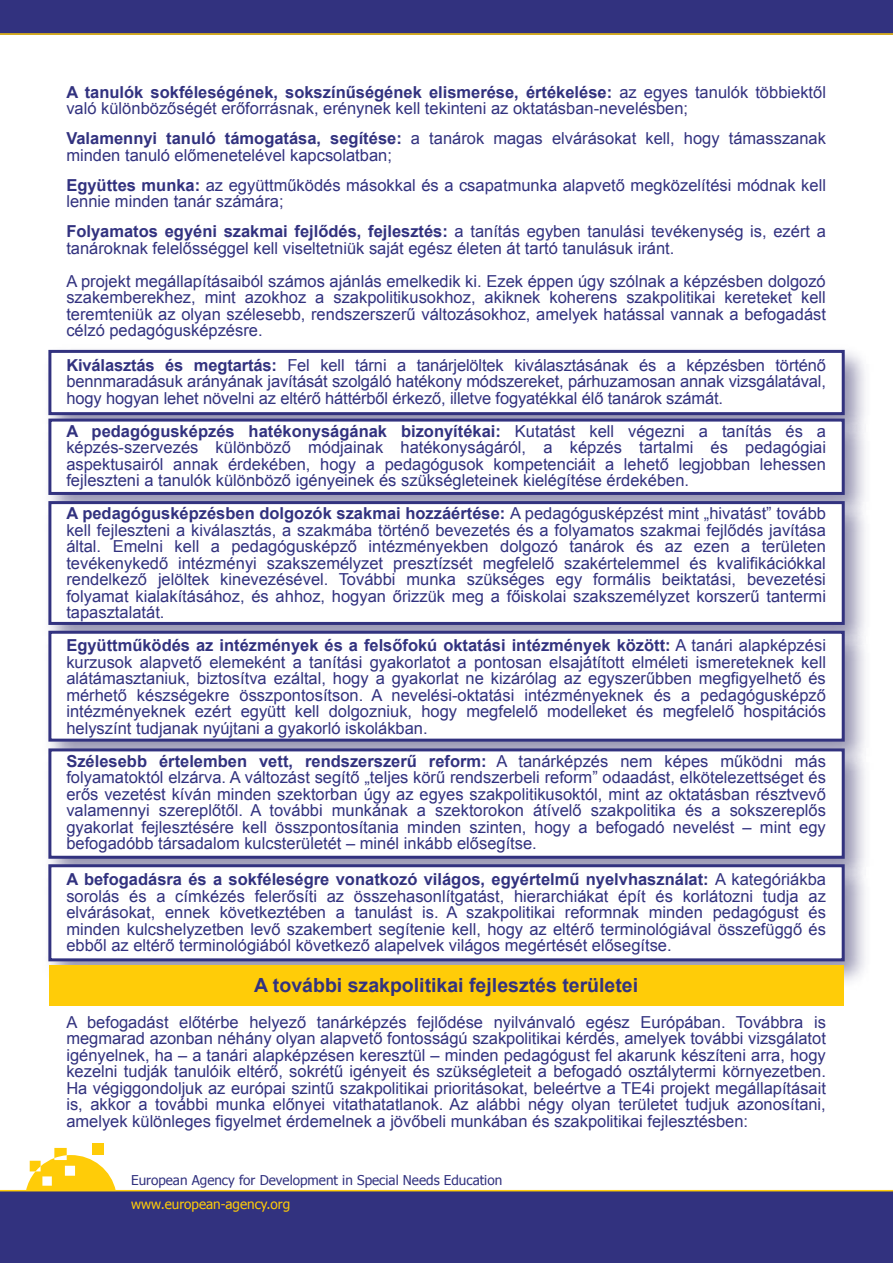
<style>
.page{position:relative;width:893px;height:1263px;background:#fff}
.page>*{position:absolute;margin:0;border:0;box-sizing:border-box;transform-origin:0 0}
.t1{font:700 19.5px "Arial";color:#32327f}
.t2{font:16.5px/16.5px "Arial";color:#32327f;text-align:justify}
.t3{font:13.5px "Tahoma";color:#32327f}
.t4{font:13.5px "Tahoma";color:#ffcc08}
.s1{font-weight:700}
</style>
<div class="page">
<div style="left:0;top:0;width:893px;height:34px;background:#32327f"></div>
<div style="left:0;top:1191px;width:893px;height:72px;background:#32327f"></div>
<div style="left:48px;top:350px;width:797px;height:65px;background:#fff;border:3px solid #32327f"></div>
<img style="left:46px;top:407px;width:823px;height:82px">
<div style="left:48px;top:419px;width:797px;height:76px;background:#fff;border:3px solid #32327f"></div>
<img style="left:48px;top:489px;width:817px;height:130px">
<div style="left:48px;top:501px;width:797px;height:124px;background:#fff;border:3px solid #32327f"></div>
<img style="left:48px;top:619px;width:817px;height:117px">
<div style="left:48px;top:631px;width:797px;height:111px;background:#fff;border:3px solid #32327f"></div>
<img style="left:48px;top:736px;width:817px;height:116px">
<div style="left:48px;top:748px;width:797px;height:111px;background:#fff;border:3px solid #32327f"></div>
<img style="left:48px;top:852px;width:817px;height:130px">
<div style="left:48px;top:864px;width:797px;height:97px;background:#fff;border:3px solid #32327f"></div>
<div style="left:49px;top:965px;width:795px;height:41px;background:#ffcc08"></div>
<div style="left:92px;top:1143px;width:12px;height:11px;background:#ffcc08"></div>
<svg style="left:26px;top:1148px;width:90px;height:42px"></svg>
<hr style="left:0;top:1190px;width:893px;height:1px;background:#ffcc08">
<hr style="left:0;top:33px;width:893px;height:2px;background:#ffcc08">
<p class="t2" style="left:66px;top:84px;width:761px"><span class="s1">A tanulók sokféleségének, sokszínűségének elismerése, értékelése:</span> az egyes tanulók többiektől való különbözőségét erőforrásnak, erénynek kell tekinteni az oktatásban-nevelésben;</p>
<p class="t2" style="left:66px;top:130px;width:761px"><span class="s1">Valamennyi tanuló támogatása, segítése:</span> a tanárok magas elvárásokat kell, hogy támasszanak minden tanuló előmenetelével kapcsolatban;</p>
<p class="t2" style="left:66px;top:177px;width:761px"><span class="s1">Együttes munka:</span> az együttműködés másokkal és a csapatmunka alapvető megközelítési módnak kell lennie minden tanár számára;</p>
<p class="t2" style="left:66px;top:223px;width:761px"><span class="s1">Folyamatos egyéni szakmai fejlődés, fejlesztés:</span> a tanítás egyben tanulási tevékenység is, ezért a tanároknak felelősséggel kell viseltetniük saját egész életen át tartó tanulásuk iránt.</p>
<p class="t2" style="left:66px;top:273px;width:761px">A projekt megállapításaiból számos ajánlás emelkedik ki. Ezek éppen úgy szólnak a képzésben dolgozó szakemberekhez, mint azokhoz a szakpolitikusokhoz, akiknek koherens szakpolitikai kereteket kell teremteniük az olyan szélesebb, rendszerszerű változásokhoz, amelyek hatással vannak a befogadást célzó pedagógusképzésre.</p>
<p class="t2" style="left:66px;top:357px;width:761px"><span class="s1">Kiválasztás és megtartás:</span> Fel kell tárni a tanárjelöltek kiválasztásának és a képzésben történő bennmaradásuk arányának javítását szolgáló hatékony módszereket, párhuzamosan annak vizsgálatával, hogy hogyan lehet növelni az eltérő háttérből érkező, illetve fogyatékkal élő tanárok számát.</p>
<p class="t2" style="left:66px;top:423px;width:761px"><span class="s1">A pedagógusképzés hatékonyságának bizonyítékai:</span> Kutatást kell végezni a tanítás és a képzés-szervezés különböző módjainak hatékonyságáról, a képzés tartalmi és pedagógiai aspektusairól annak érdekében, hogy a pedagógusok kompetenciáit a lehető legjobban lehessen fejleszteni a tanulók különböző igényeinek és szükségleteinek kielégítése érdekében.</p>
<p class="t2" style="left:66px;top:505px;width:761px"><span class="s1">A pedagógusképzésben dolgozók szakmai hozzáértése:</span> A pedagógusképzést mint „hivatást” tovább kell fejleszteni a kiválasztás, a szakmába történő bevezetés és a folyamatos szakmai fejlődés javítása által. Emelni kell a pedagógusképző intézményekben dolgozó tanárok és az ezen a területen tevékenykedő intézményi szakszemélyzet presztízsét megfelelő szakértelemmel és kvalifikációkkal rendelkező jelöltek kinevezésével. További munka szükséges egy formális beiktatási, bevezetési folyamat kialakításához, és ahhoz, hogyan őrizzük meg a főiskolai szakszemélyzet korszerű tantermi tapasztalatát.</p>
<p class="t2" style="left:66px;top:637px;width:761px"><span class="s1">Együttműködés az intézmények és a felsőfokú oktatási intézmények között:</span> A tanári alapképzési kurzusok alapvető elemeként a tanítási gyakorlatot a pontosan elsajátított elméleti ismereteknek kell alátámasztaniuk, biztosítva ezáltal, hogy a gyakorlat ne kizárólag az egyszerűbben megfigyelhető és mérhető készségekre összpontosítson. A nevelési-oktatási intézményeknek és a pedagógusképző intézményeknek ezért együtt kell dolgozniuk, hogy megfelelő modelleket és megfelelő hospitációs helyszínt tudjanak nyújtani a gyakorló iskolákban.</p>
<p class="t2" style="left:66px;top:753px;width:761px"><span class="s1">Szélesebb értelemben vett, rendszerszerű reform:</span> A tanárképzés nem képes működni más folyamatoktól elzárva. A változást segítő „teljes körű rendszerbeli reform” odaadást, elkötelezettséget és erős vezetést kíván minden szektorban úgy az egyes szakpolitikusoktól, mint az oktatásban résztvevő valamennyi szereplőtől. A további munkának a szektorokon átívelő szakpolitika és a sokszereplős gyakorlat fejlesztésére kell összpontosítania minden szinten, hogy a befogadó nevelést – mint egy befogadóbb társadalom kulcsterületét – minél inkább elősegítse.</p>
<p class="t2" style="left:66px;top:871px;width:761px"><span class="s1">A befogadásra és a sokféleségre vonatkozó világos, egyértelmű nyelvhasználat:</span> A kategóriákba sorolás és a címkézés felerősíti az összehasonlítgatást, hierarchiákat épít és korlátozni tudja az elvárásokat, ennek következtében a tanulást is. A szakpolitikai reformnak minden pedagógust és minden kulcshelyzetben levő szakembert segítenie kell, hogy az eltérő terminológiával összefüggő és ebből az eltérő terminológiából következő alapelvek világos megértését elősegítse.</p>
<p class="t1" style="left:254px;top:972px;width:385px">A további szakpolitikai fejlesztés területei</p>
<p class="t2" style="left:66px;top:1014px;width:761px">A befogadást előtérbe helyező tanárképzés fejlődése nyilvánvaló egész Európában. Továbbra is megmarad azonban néhány olyan alapvető fontosságú szakpolitikai kérdés, amelyek további vizsgálatot igényelnek, ha – a tanári alapképzésen keresztül – minden pedagógust fel akarunk készíteni arra, hogy kezelni tudják tanulóik eltérő, sokrétű igényeit és szükségleteit a befogadó osztálytermi környezetben.<br>Ha végiggondoljuk az európai szintű szakpolitikai prioritásokat, beleértve a TE4i projekt megállapításait is, akkor a további munka előnyei vitathatatlanok. Az alábbi négy olyan területet tudjuk azonosítani, amelyek különleges figyelmet érdemelnek a jövőbeli munkában és szakpolitikai fejlesztésben:</p>
<p class="t3" style="left:131px;top:1171px;width:373px">European Agency for Development in Special Needs Education</p>
<p class="t4" style="left:131px;top:1195px;width:161px">www.european-agency.org</p>
</div>
